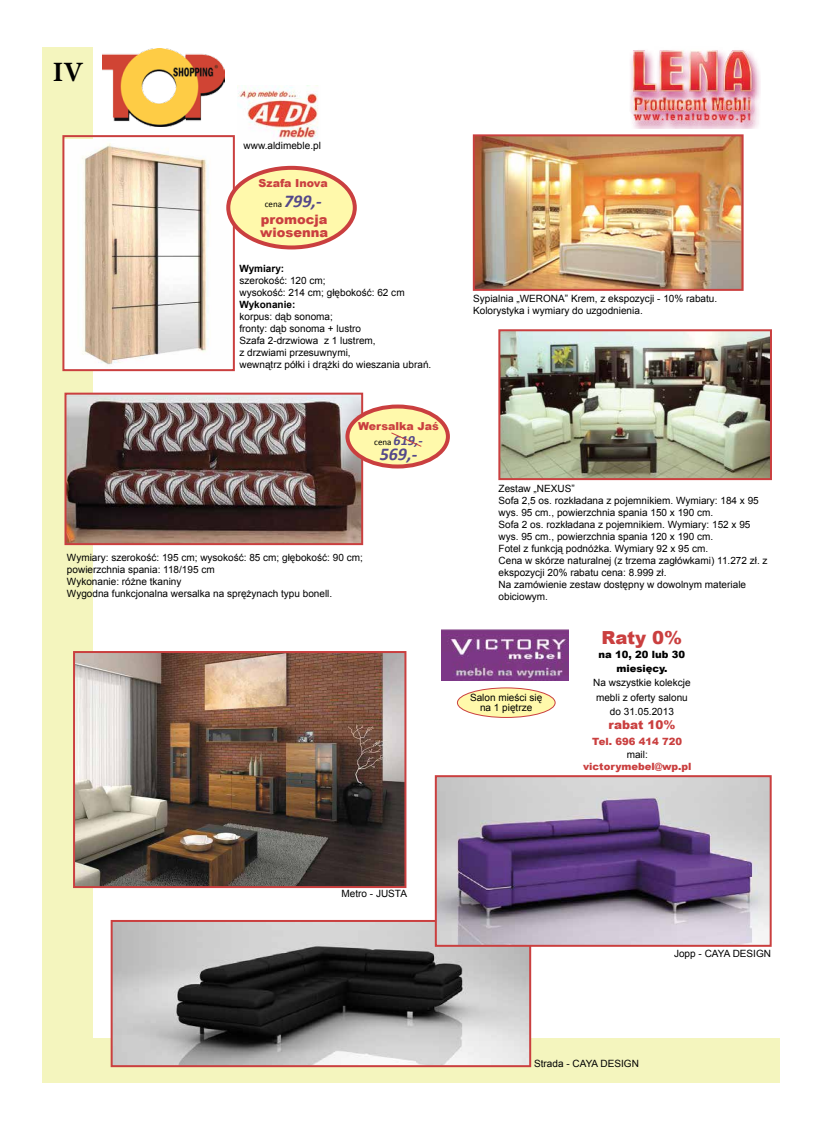
<style>
.page{position:relative;width:820px;height:1134px;background:#fff}
.page>*{position:absolute;margin:0;border:0;box-sizing:border-box;transform-origin:0 0}
.t1{font:700 28px "Minion Pro";color:#000}
.t2{font:italic 700 18px "Calibri";color:#54488a}
.t3{font:900 18px "Arial";color:#ca3f3f}
.t4{font:italic 700 14px "Calibri";color:#54488a}
.t5{font:900 13px/13px "Arial";color:#ca3f3f}
.t6{font:900 12px "Arial";color:#ca3f3f}
.t7{font:900 11px "Arial";color:#ca3f3f}
.t8{font:10px/12px "Arial";color:#000}
.t9{font:900 10px "Arial";color:#ca3f3f}
.t10{font:900 10px/14.1px "Arial";color:#000;text-align:center}
.t11{font:700 10px "Arial";color:#000}
.s1{font-weight:400;font-style:normal;font-size:9px;color:#000}
</style>
<div class="page">
<div style="left:43px;top:1038px;width:736px;height:44px;background:#f4f5be"></div>
<div style="left:42px;top:47px;width:50px;height:1035px;background:#f4f5be"></div>
<img style="left:102px;top:49px;width:122px;height:78px">
<img style="left:67px;top:396px;width:293px;height:146px">
<div style="left:64px;top:393px;width:299px;height:152px;border:2px solid #ca3f3f"></div>
<img style="left:65px;top:140px;width:167px;height:228px">
<div style="left:62px;top:135px;width:173px;height:236px;border:2px solid #ca3f3f"></div>
<img style="left:237px;top:85px;width:81px;height:55px">
<div style="left:347px;top:406px;width:100px;height:60px;background:#fff9ab;border-radius:50%"></div>
<div style="left:345px;top:404px;width:104px;height:64px;border:4px solid #ca3f3f;border-radius:50%"></div>
<svg style="left:391px;top:432px;width:31px;height:15px"></svg>
<img style="left:475px;top:137px;width:265px;height:151px">
<div style="left:472px;top:134px;width:271px;height:157px;border:2px solid #ca3f3f"></div>
<img style="left:501px;top:332px;width:267px;height:145px">
<div style="left:498px;top:329px;width:273px;height:151px;border:2px solid #ca3f3f"></div>
<img style="left:630px;top:50px;width:130px;height:79px">
<img style="left:114px;top:923px;width:414px;height:141px">
<div style="left:111px;top:920px;width:420px;height:147px;border:2px solid #ca3f3f"></div>
<img style="left:437px;top:778px;width:331px;height:166px">
<div style="left:434px;top:775px;width:337px;height:172px;border:2px solid #ca3f3f"></div>
<div style="left:457px;top:688px;width:98px;height:29px;background:#fff9ab;border-radius:50%"></div>
<div style="left:456px;top:687px;width:99px;height:31px;border:1px solid #ca3f3f;border-radius:50%"></div>
<img style="left:441px;top:630px;width:127px;height:50px">
<img style="left:76px;top:654px;width:327px;height:231px">
<div style="left:73px;top:651px;width:333px;height:237px;border:2px solid #ca3f3f"></div>
<div style="left:228px;top:168px;width:126px;height:79px;background:#fff9ab;border-radius:50%"></div>
<div style="left:226px;top:166px;width:130px;height:83px;border:4px solid #ca3f3f;border-radius:50%"></div>
<h1 class="t1" style="left:53px;top:53px;width:32px">IV</h1>
<p class="t8" style="left:243px;top:140px;width:79px">www.aldimeble.pl</p>
<p class="t7" style="left:258px;top:175px;width:71px">Szafa Inova</p>
<h2 class="t2" style="left:265px;top:190px;width:58px"><span class="s1">cena</span> 799,-</h2>
<h3 class="t5" style="left:260px;top:213px;width:69px">promocja wiosenna</h3>
<p class="t11" style="left:239px;top:262px;width:46px">Wymiary:</p>
<p class="t8" style="left:239px;top:274px;width:167px">szerokość: 120 cm;<br>wysokość: 214 cm; głębokość: 62 cm</p>
<p class="t11" style="left:239px;top:298px;width:57px">Wykonanie:</p>
<p class="t8" style="left:239px;top:310px;width:193px">korpus: dąb sonoma;<br>fronty: dąb sonoma + lustro<br>Szafa 2-drzwiowa z 1 lustrem,<br>z drzwiami przesuwnymi,<br>wewnątrz półki i drążki do wieszania ubrań.</p>
<p class="t7" style="left:358px;top:418px;width:82px">Wersalka Jaś</p>
<h3 class="t4" style="left:374px;top:431px;width:50px"><span class="s1">cena</span> 619,-</h3>
<h2 class="t2" style="left:379px;top:442px;width:39px">569,-</h2>
<p class="t8" style="left:67px;top:552px;width:297px">Wymiary: szerokość: 195 cm; wysokość: 85 cm; głębokość: 90 cm; powierzchnia spania: 118/195 cm<br>Wykonanie: różne tkaniny<br>Wygodna funkcjonalna wersalka na sprężynach typu bonell.</p>
<p class="t8" style="left:473px;top:292px;width:245px">Sypialnia „WERONA” Krem, z ekspozycji - 10% rabatu.<br>Kolorystyka i wymiary do uzgodnienia.</p>
<p class="t8" style="left:498px;top:483px;width:270px">Zestaw „NEXUS”<br>Sofa 2,5 os. rozkładana z pojemnikiem. Wymiary: 184 x 95 wys. 95 cm., powierzchnia spania 150 x 190 cm.<br>Sofa 2 os. rozkładana z pojemnikiem. Wymiary: 152 x 95 wys. 95 cm., powierzchnia spania 120 x 190 cm.<br>Fotel z funkcją podnóżka. Wymiary 92 x 95 cm.<br>Cena w skórze naturalnej (z trzema zagłówkami) 11.272 zł. z ekspozycji 20% rabatu cena: 8.999 zł.<br>Na zamówienie zestaw dostępny w dowolnym materiale obiciowym.</p>
<h2 class="t3" style="left:601px;top:625px;width:82px">Raty 0%</h2>
<p class="t10" style="left:598px;top:647px;width:88px">na 10, 20 lub 30 miesięcy.</p>
<p class="t8" style="left:593px;top:676px;width:99px;line-height:14.1px;text-align:center">Na wszystkie kolekcje mebli z oferty salonu do 31.05.2013</p>
<p class="t6" style="left:608px;top:716px;width:68px">rabat 10%</p>
<p class="t8" style="left:470px;top:692px;width:74px;line-height:10px;text-align:center">Salon mieści się na 1 piętrze</p>
<p class="t9" style="left:592px;top:734px;width:91px">Tel. 696 414 720</p>
<p class="t8" style="left:626px;top:749px;width:23px">mail:</p>
<p class="t9" style="left:583px;top:759px;width:110px">victorymebel@wp.pl</p>
<p class="t8" style="left:341px;top:888px;width:67px">Metro - JUSTA</p>
<p class="t8" style="left:673px;top:947px;width:98px">Jopp - CAYA DESIGN</p>
<p class="t8" style="left:534px;top:1058px;width:106px">Strada - CAYA DESIGN</p>
</div>
